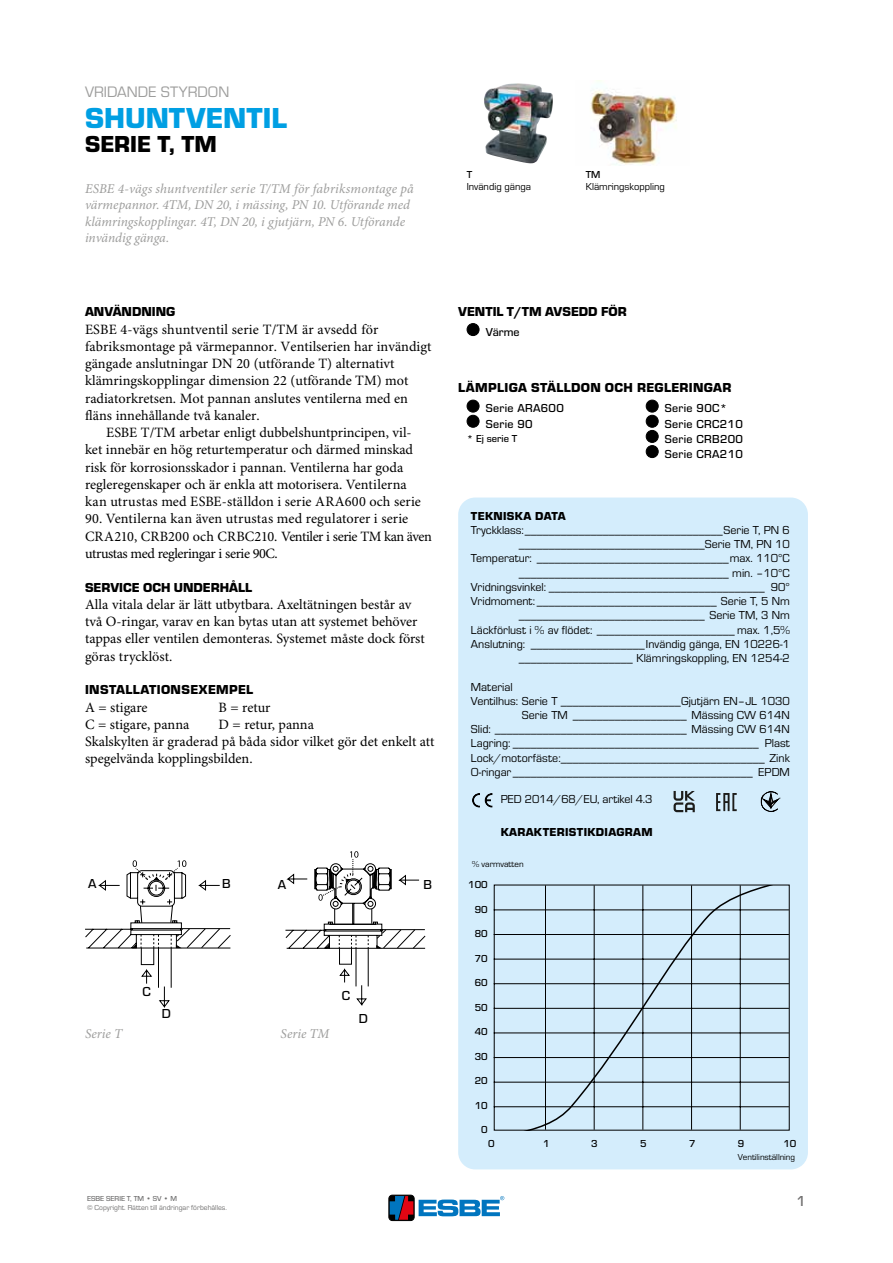
<style>
.page{position:relative;width:893px;height:1263px;background:#fff}
.page>*{position:absolute;margin:0;border:0;box-sizing:border-box;transform-origin:0 0}
.t1{font:700 30px "ESBE Eurostile";color:#009fe3}
.t2{font:700 24px "ESBE Eurostile";color:#000}
.t3{font:15.75px "ESBE Eurostile";color:#9d9d9c}
.t4{font:500 15px "ESBE Eurostile";color:#706f6f}
.t5{font:14.25px/17.2px "Minion Pro";color:#000}
.t6{font:italic 13.5px/16.5px "Minion Pro";color:#9d9d9c}
.t7{font:700 13.5px "ESBE Eurostile";letter-spacing:.02em;color:#000}
.t8{font:700 13.5px "ESBE Eurostile";color:#000}
.t9{font:500 13.5px "ESBE Eurostile";color:#000}
.t10{font:12px/14.2px "ESBE Eurostile";color:#000;text-align:right}
.t11{font:500 12px/15.1px "ESBE Eurostile";letter-spacing:.025em;color:#000}
.t12{font:700 12px "ESBE Eurostile";letter-spacing:.025em;color:#000}
.t13{font:500 10.5px "ESBE Eurostile";color:#000}
.t14{font:10.5px "ESBE Eurostile";color:#000}
.t15{font:9px "ESBE Eurostile";color:#000}
.t16{font:7.5px "ESBE Eurostile";color:#706f6f}
.t17{font:500 7.5px "ESBE Eurostile";color:#706f6f}
</style>
<div class="page">
<div style="left:458px;top:497px;width:350px;height:672px;background:#d4edfc;border-radius:17px"></div>
<svg style="left:85px;top:860px;width:146px;height:148px"></svg>
<svg style="left:285px;top:851px;width:140px;height:155px"></svg>
<svg style="left:494px;top:884px;width:296px;height:247px"></svg>
<img style="left:486px;top:83px;width:31px;height:9px">
<img style="left:590px;top:88px;width:87px;height:78px">
<div style="left:467px;top:324px;width:12px;height:12px;background:#000;border-radius:50%"></div>
<div style="left:467px;top:323px;width:12px;height:13px;border:1px solid #000;border-radius:50%"></div>
<div style="left:467px;top:400px;width:12px;height:12px;background:#000;border-radius:50%"></div>
<div style="left:467px;top:400px;width:12px;height:12px;border:1px solid #000;border-radius:50%"></div>
<div style="left:467px;top:415px;width:12px;height:12px;background:#000;border-radius:50%"></div>
<div style="left:467px;top:415px;width:12px;height:13px;border:1px solid #000;border-radius:50%"></div>
<div style="left:646px;top:400px;width:12px;height:12px;background:#000;border-radius:50%"></div>
<div style="left:646px;top:400px;width:13px;height:12px;border:1px solid #000;border-radius:50%"></div>
<div style="left:646px;top:415px;width:12px;height:12px;background:#000;border-radius:50%"></div>
<div style="left:646px;top:415px;width:13px;height:13px;border:1px solid #000;border-radius:50%"></div>
<div style="left:646px;top:430px;width:12px;height:12px;background:#000;border-radius:50%"></div>
<div style="left:646px;top:430px;width:13px;height:13px;border:1px solid #000;border-radius:50%"></div>
<div style="left:646px;top:446px;width:12px;height:12px;background:#000;border-radius:50%"></div>
<div style="left:646px;top:445px;width:13px;height:13px;border:1px solid #000;border-radius:50%"></div>
<svg style="left:716px;top:793px;width:21px;height:18px"></svg>
<svg style="left:674px;top:791px;width:21px;height:21px"></svg>
<svg style="left:472px;top:793px;width:21px;height:15px"></svg>
<svg style="left:760px;top:791px;width:18px;height:21px"></svg>
<div style="left:389px;top:1195px;width:25px;height:25px;border:1px solid #000;border-radius:4px"></div>
<svg style="left:390px;top:1196px;width:23px;height:24px"></svg>
<svg style="left:419px;top:1196px;width:85px;height:20px"></svg>
<p class="t3" style="left:85px;top:83px;width:146px">VRIDANDE STYRDON</p>
<h1 class="t1" style="left:85px;top:102px;width:203px">SHUNTVENTIL</h1>
<h2 class="t2" style="left:85px;top:131px;width:133px">SERIE T, TM</h2>
<p class="t6" style="left:85px;top:181px;width:330px">ESBE 4-vägs shuntventiler serie T/TM för fabriksmontage på värmepannor. 4TM, DN 20, i mässing, PN 10. Utförande med klämringskopplingar. 4T, DN 20, i gjutjärn, PN 6. Utförande invändig gänga.</p>
<p class="t8" style="left:85px;top:304px;width:92px">ANVÄNDNING</p>
<p class="t5" style="left:85px;top:321px;width:348px">ESBE 4-vägs shuntventil serie T/TM är avsedd för fabriksmontage på värmepannor. Ventilserien har invändigt gängade anslutningar DN 20 (utförande T) alternativt klämringskopplingar dimension 22 (utförande TM) mot radiatorkretsen. Mot pannan anslutes ventilerna med en fläns innehållande två kanaler.</p>
<p class="t5" style="left:85px;top:424px;width:337px;text-indent:21px">ESBE T/TM arbetar enligt dubbelshuntprincipen, vil&shy;ket innebär en hög returtemperatur och därmed minskad risk för korrosionsskador i pannan. Ventilerna har goda regleregenskaper och är enkla att motorisera. Ventilerna kan utrustas med ESBE-ställdon i serie ARA600 och serie</p>
<p class="t5" style="left:85px;top:511px;width:348px">90. Ventilerna kan även utrustas med regulatorer i serie<br>CRA210, CRB200 och CRBC210. Ventiler i serie TM kan även utrustas med regleringar i serie 90C.</p>
<p class="t8" style="left:85px;top:580px;width:169px">SERVICE OCH UNDERHÅLL</p>
<p class="t5" style="left:85px;top:596px;width:341px">Alla vitala delar är lätt utbytbara. Axeltätningen består av två O-ringar, varav en kan bytas utan att systemet behöver tappas eller ventilen demonteras. Systemet måste dock först göras trycklöst.</p>
<p class="t7" style="left:85px;top:682px;width:170px">INSTALLATIONSEXEMPEL</p>
<p class="t5" style="left:85px;top:699px;width:64px">A = stigare</p>
<p class="t5" style="left:219px;top:699px;width:53px">B = retur</p>
<p class="t5" style="left:85px;top:716px;width:106px">C = stigare, panna</p>
<p class="t5" style="left:85px;top:716px;width:351px;text-indent:133px">D = retur, panna<br>Skalskylten är graderad på båda sidor vilket gör det enkelt att spegelvända kopplingsbilden.</p>
<p class="t9" style="left:88px;top:876px;width:10px">A</p>
<p class="t9" style="left:222px;top:876px;width:10px">B</p>
<p class="t9" style="left:278px;top:877px;width:10px">A</p>
<p class="t9" style="left:423px;top:877px;width:10px">B</p>
<p class="t9" style="left:143px;top:984px;width:10px">C</p>
<p class="t9" style="left:342px;top:988px;width:10px">C</p>
<p class="t9" style="left:162px;top:1006px;width:11px">D</p>
<p class="t9" style="left:359px;top:1011px;width:11px">D</p>
<p class="t6" style="left:85px;top:1025px;width:39px">Serie T</p>
<p class="t6" style="left:281px;top:1025px;width:50px">Serie TM</p>
<p class="t17" style="left:87px;top:1194px;width:91px">ESBE SERIE T, TM • SV • M</p>
<p class="t16" style="left:87px;top:1203px;width:141px">© Copyright. Rätten till ändringar förbehålles.</p>
<p class="t13" style="left:467px;top:169px;width:7px">T</p>
<p class="t13" style="left:586px;top:169px;width:16px">TM</p>
<p class="t14" style="left:467px;top:181px;width:66px">Invändig gänga</p>
<p class="t14" style="left:586px;top:181px;width:81px">Klämringskoppling</p>
<p class="t8" style="left:458px;top:304px;width:170px">VENTIL T/TM AVSEDD FÖR</p>
<p class="t11" style="left:486px;top:325px;width:35px">Värme</p>
<p class="t7" style="left:458px;top:380px;width:275px">LÄMPLIGA STÄLLDON OCH REGLERINGAR</p>
<p class="t11" style="left:486px;top:401px;width:80px">Serie ARA600<br>Serie 90</p>
<p class="t13" style="left:467px;top:433px;width:52px">* Ej serie T</p>
<p class="t11" style="left:665px;top:401px;width:80px">Serie 90C*<br>Serie CRC210<br>Serie CRB200<br>Serie CRA210</p>
<p class="t12" style="left:471px;top:509px;width:96px">TEKNISKA DATA</p>
<p class="t10" style="left:471px;top:523px;width:320px">Tryckklass:_________________________________Serie T, PN 6 _______________________________Serie TM, PN 10<br>Temperatur: ________________________________max. 110°C ___________________________________ min. –10°C Vridningsvinkel: ____________________________________ 90° Vridmoment: ______________________________ Serie T, 5 Nm _______________________________ Serie TM, 3 Nm Läckförlust i % av flödet: _______________________ max. 1,5% Anslutning: ___________________Invändig gänga, EN 10226-1 ___________________ Klämringskoppling, EN 1254-2</p>
<p class="t10" style="left:471px;top:680px;width:43px">Material</p>
<p class="t10" style="left:471px;top:694px;width:320px">Ventilhus: Serie T ____________________Gjutjärn EN–JL 1030</p>
<p class="t10" style="left:522px;top:708px;width:269px">Serie TM ___________________ Mässing CW 614N</p>
<p class="t10" style="left:471px;top:722px;width:320px">Slid: ________________________________ Mässing CW 614N</p>
<p class="t10" style="left:471px;top:737px;width:320px">Lagring: _________________________________________ Plast</p>
<p class="t10" style="left:471px;top:751px;width:320px">Lock/motorfäste:__________________________________ Zink</p>
<p class="t10" style="left:471px;top:765px;width:320px">O-ringar ________________________________________ EPDM</p>
<p class="t10" style="left:501px;top:792px;width:153px">PED 2014/68/EU, artikel 4.3</p>
<p class="t12" style="left:501px;top:825px;width:153px">KARAKTERISTIKDIAGRAM</p>
<p class="t15" style="left:472px;top:859px;width:53px">% varmvatten</p>
<p class="t13" style="left:468px;top:879px;width:21px">100</p>
<p class="t13" style="left:475px;top:903px;width:15px">90</p>
<p class="t13" style="left:475px;top:928px;width:15px">80</p>
<p class="t13" style="left:475px;top:952px;width:15px">70</p>
<p class="t13" style="left:475px;top:977px;width:15px">60</p>
<p class="t13" style="left:475px;top:1001px;width:15px">50</p>
<p class="t13" style="left:475px;top:1026px;width:15px">40</p>
<p class="t13" style="left:475px;top:1050px;width:15px">30</p>
<p class="t13" style="left:475px;top:1075px;width:15px">20</p>
<p class="t13" style="left:475px;top:1099px;width:15px">10</p>
<p class="t13" style="left:481px;top:1124px;width:8px">0</p>
<p class="t13" style="left:488px;top:1137px;width:8px">0</p>
<p class="t13" style="left:543px;top:1137px;width:8px">1</p>
<p class="t13" style="left:591px;top:1137px;width:8px">3</p>
<p class="t13" style="left:640px;top:1137px;width:8px">5</p>
<p class="t13" style="left:689px;top:1137px;width:8px">7</p>
<p class="t13" style="left:738px;top:1137px;width:8px">9</p>
<p class="t13" style="left:783px;top:1137px;width:15px">10</p>
<p class="t15" style="left:738px;top:1152px;width:59px">Ventilinställning</p>
<p class="t4" style="left:796px;top:1193px;width:11px">1</p>
</div>
